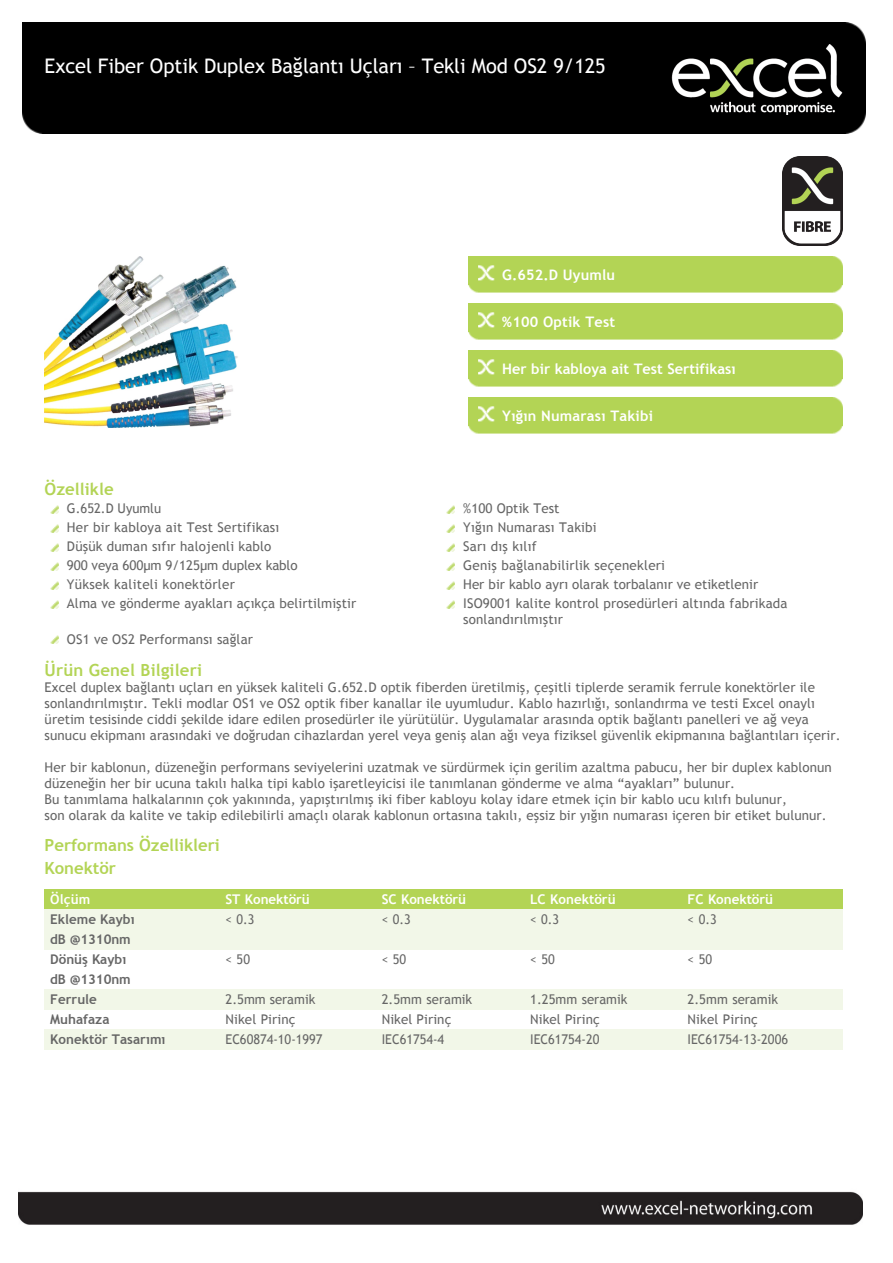
<style>
.page{position:relative;width:893px;height:1263px;background:#fff}
.page>*{position:absolute;margin:0;border:0;box-sizing:border-box;transform-origin:0 0}
.t1{font:20.1px "Trebuchet MS";letter-spacing:-.005em;color:#fff}
.t2{font:700 16.8px "Trebuchet MS";color:#b3d455}
.t3{font:700 14.55px "Trebuchet MS";letter-spacing:.01em;color:#fff}
.t4{font:13.35px/16px "Trebuchet MS";letter-spacing:.005em;color:#666}
.t5{font:13.35px "Trebuchet MS";letter-spacing:.005em;color:#666;scale:.95 1}
.t6{font:700 13.35px/20.1px "Trebuchet MS";color:#666}
.t7{font:700 13.35px "Trebuchet MS";color:#fff}
</style>
<div class="page">
<div style="left:22px;top:22px;width:843px;height:112px;background:#000"></div>
<img style="left:672px;top:45px;width:170px;height:70px">
<img style="left:45px;top:257px;width:193px;height:170px">
<img style="left:469px;top:284px;width:373px;height:150px">
<div style="left:469px;top:257px;width:373px;height:27px;background:#b3d455"></div>
<div style="left:469px;top:303px;width:373px;height:28px;background:#b3d455"></div>
<div style="left:469px;top:350px;width:373px;height:28px;background:#b3d455"></div>
<div style="left:469px;top:397px;width:373px;height:28px;background:#b3d455"></div>
<svg style="left:50px;top:505px;width:8px;height:8px"></svg>
<svg style="left:446px;top:505px;width:8px;height:8px"></svg>
<svg style="left:50px;top:524px;width:8px;height:8px"></svg>
<svg style="left:446px;top:524px;width:8px;height:8px"></svg>
<svg style="left:50px;top:543px;width:8px;height:8px"></svg>
<svg style="left:446px;top:543px;width:8px;height:8px"></svg>
<svg style="left:50px;top:562px;width:8px;height:8px"></svg>
<svg style="left:446px;top:562px;width:8px;height:8px"></svg>
<svg style="left:50px;top:581px;width:8px;height:8px"></svg>
<svg style="left:446px;top:581px;width:8px;height:8px"></svg>
<svg style="left:50px;top:600px;width:8px;height:8px"></svg>
<svg style="left:446px;top:600px;width:8px;height:8px"></svg>
<svg style="left:50px;top:635px;width:8px;height:9px"></svg>
<div style="left:45px;top:889px;width:175px;height:20px;background:#b3d455"></div>
<div style="left:220px;top:889px;width:156px;height:20px;background:#b3d455"></div>
<div style="left:376px;top:889px;width:148px;height:20px;background:#b3d455"></div>
<div style="left:524px;top:889px;width:158px;height:20px;background:#b3d455"></div>
<div style="left:682px;top:889px;width:160px;height:20px;background:#b3d455"></div>
<div style="left:45px;top:909px;width:175px;height:40px;background:#f2f7e8"></div>
<div style="left:220px;top:909px;width:156px;height:40px;background:#f2f7e8"></div>
<div style="left:376px;top:909px;width:148px;height:40px;background:#f2f7e8"></div>
<div style="left:524px;top:909px;width:158px;height:40px;background:#f2f7e8"></div>
<div style="left:682px;top:909px;width:160px;height:40px;background:#f2f7e8"></div>
<div style="left:45px;top:990px;width:175px;height:20px;background:#f2f7e8"></div>
<div style="left:220px;top:990px;width:156px;height:20px;background:#f2f7e8"></div>
<div style="left:376px;top:990px;width:148px;height:20px;background:#f2f7e8"></div>
<div style="left:524px;top:990px;width:158px;height:20px;background:#f2f7e8"></div>
<div style="left:682px;top:990px;width:160px;height:20px;background:#f2f7e8"></div>
<div style="left:45px;top:1030px;width:175px;height:20px;background:#f2f7e8"></div>
<div style="left:220px;top:1030px;width:156px;height:20px;background:#f2f7e8"></div>
<div style="left:376px;top:1030px;width:148px;height:20px;background:#f2f7e8"></div>
<div style="left:524px;top:1030px;width:158px;height:20px;background:#f2f7e8"></div>
<div style="left:682px;top:1030px;width:160px;height:20px;background:#f2f7e8"></div>
<img style="left:18px;top:1191px;width:844px;height:34px">
<img style="left:782px;top:156px;width:60px;height:89px">
<h1 class="t1" style="left:45px;top:54px;width:562px">Excel Fiber Optik Duplex Bağlantı Uçları – Tekli Mod OS2 9/125</h1>
<p class="t3" style="left:502px;top:266px;width:114px">G.652.D Uyumlu</p>
<p class="t3" style="left:502px;top:313px;width:114px">%100 Optik Test</p>
<p class="t3" style="left:502px;top:359px;width:235px">Her bir kabloya ait Test Sertifikası</p>
<p class="t3" style="left:502px;top:406px;width:152px">Yığın Numarası Takibi</p>
<p class="t2" style="left:45px;top:479px;width:71px">Özellikle</p>
<p class="t4" style="left:67px;top:501px;width:96px">G.652.D Uyumlu</p>
<p class="t4" style="left:463px;top:501px;width:98px">%100 Optik Test</p>
<p class="t4" style="left:67px;top:520px;width:214px">Her bir kabloya ait Test Sertifikası</p>
<p class="t4" style="left:463px;top:520px;width:135px">Yığın Numarası Takibi</p>
<p class="t4" style="left:67px;top:539px;width:206px">Düşük duman sıfır halojenli kablo</p>
<p class="t4" style="left:463px;top:539px;width:75px">Sarı dış kılıf</p>
<p class="t4" style="left:67px;top:558px;width:232px">900 veya 600μm 9/125μm duplex kablo</p>
<p class="t4" style="left:463px;top:558px;width:203px">Geniş bağlanabilirlik seçenekleri</p>
<p class="t4" style="left:67px;top:576px;width:169px">Yüksek kaliteli konektörler</p>
<p class="t4" style="left:463px;top:576px;width:296px">Her bir kablo ayrı olarak torbalanır ve etiketlenir</p>
<p class="t4" style="left:67px;top:595px;width:291px">Alma ve gönderme ayakları açıkça belirtilmiştir</p>
<p class="t4" style="left:463px;top:595px;width:326px">ISO9001 kalite kontrol prosedürleri altında fabrikada sonlandırılmıştır</p>
<p class="t4" style="left:67px;top:631px;width:188px">OS1 ve OS2 Performansı sağlar</p>
<p class="t4" style="left:45px;top:679px;width:797px">Excel duplex bağlantı uçları en yüksek kaliteli G.652.D optik fiberden üretilmiş, çeşitli tiplerde seramik ferrule konektörler ile sonlandırılmıştır. Tekli modlar OS1 ve OS2 optik fiber kanallar ile uyumludur. Kablo hazırlığı, sonlandırma ve testi Excel onaylı üretim tesisinde ciddi şekilde idare edilen prosedürler ile yürütülür. Uygulamalar arasında optik bağlantı panelleri ve ağ veya sunucu ekipmanı arasındaki ve doğrudan cihazlardan yerel veya geniş alan ağı veya fiziksel güvenlik ekipmanına bağlantıları içerir.</p>
<p class="t4" style="left:45px;top:759px;width:788px">Her bir kablonun, düzeneğin performans seviyelerini uzatmak ve sürdürmek için gerilim azaltma pabucu, her bir duplex kablonun düzeneğin her bir ucuna takılı halka tipi kablo işaretleyicisi ile tanımlanan gönderme ve alma “ayakları” bulunur.<br>Bu tanımlama halkalarının çok yakınında, yapıştırılmış iki fiber kabloyu kolay idare etmek için bir kablo ucu kılıfı bulunur,<br>son olarak da kalite ve takip edilebilirli amaçlı olarak kablonun ortasına takılı, eşsiz bir yığın numarası içeren bir etiket bulunur.</p>
<p class="t2" style="left:45px;top:660px;width:159px">Ürün Genel Bilgileri</p>
<p class="t2" style="left:45px;top:835px;width:177px">Performans Özellikleri</p>
<p class="t2" style="left:45px;top:857px;width:73px">Konektör</p>
<p class="t7" style="left:50px;top:891px;width:41px">Ölçüm</p>
<p class="t7" style="left:225px;top:891px;width:86px">ST Konektörü</p>
<p class="t7" style="left:382px;top:891px;width:86px">SC Konektörü</p>
<p class="t7" style="left:530px;top:891px;width:87px">LC Konektörü</p>
<p class="t7" style="left:687px;top:891px;width:87px">FC Konektörü</p>
<p class="t6" style="left:50px;top:909px;width:86px">Ekleme Kaybı dB @1310nm</p>
<p class="t5" style="left:225px;top:911px;width:32px">&lt; 0.3</p>
<p class="t5" style="left:382px;top:911px;width:32px">&lt; 0.3</p>
<p class="t5" style="left:530px;top:911px;width:32px">&lt; 0.3</p>
<p class="t5" style="left:687px;top:911px;width:32px">&lt; 0.3</p>
<p class="t6" style="left:50px;top:949px;width:82px">Dönüş Kaybı dB @1310nm</p>
<p class="t5" style="left:225px;top:951px;width:27px">&lt; 50</p>
<p class="t5" style="left:382px;top:951px;width:27px">&lt; 50</p>
<p class="t5" style="left:530px;top:951px;width:27px">&lt; 50</p>
<p class="t5" style="left:687px;top:951px;width:27px">&lt; 50</p>
<p class="t6" style="left:50px;top:989px;width:48px">Ferrule</p>
<p class="t4" style="left:225px;top:991px;width:91px">2.5mm seramik</p>
<p class="t4" style="left:382px;top:991px;width:92px">2.5mm seramik</p>
<p class="t4" style="left:530px;top:991px;width:99px">1.25mm seramik</p>
<p class="t4" style="left:687px;top:991px;width:92px">2.5mm seramik</p>
<p class="t6" style="left:50px;top:1009px;width:61px">Muhafaza</p>
<p class="t4" style="left:225px;top:1012px;width:72px">Nikel Pirinç</p>
<p class="t4" style="left:382px;top:1012px;width:71px">Nikel Pirinç</p>
<p class="t4" style="left:530px;top:1012px;width:71px">Nikel Pirinç</p>
<p class="t4" style="left:687px;top:1012px;width:72px">Nikel Pirinç</p>
<p class="t6" style="left:50px;top:1029px;width:117px">Konektör Tasarımı</p>
<p class="t5" style="left:225px;top:1032px;width:104px">EC60874-10-1997</p>
<p class="t5" style="left:382px;top:1032px;width:67px">IEC61754-4</p>
<p class="t5" style="left:530px;top:1032px;width:74px">IEC61754-20</p>
<p class="t5" style="left:687px;top:1032px;width:107px">IEC61754-13-2006</p>
</div>
